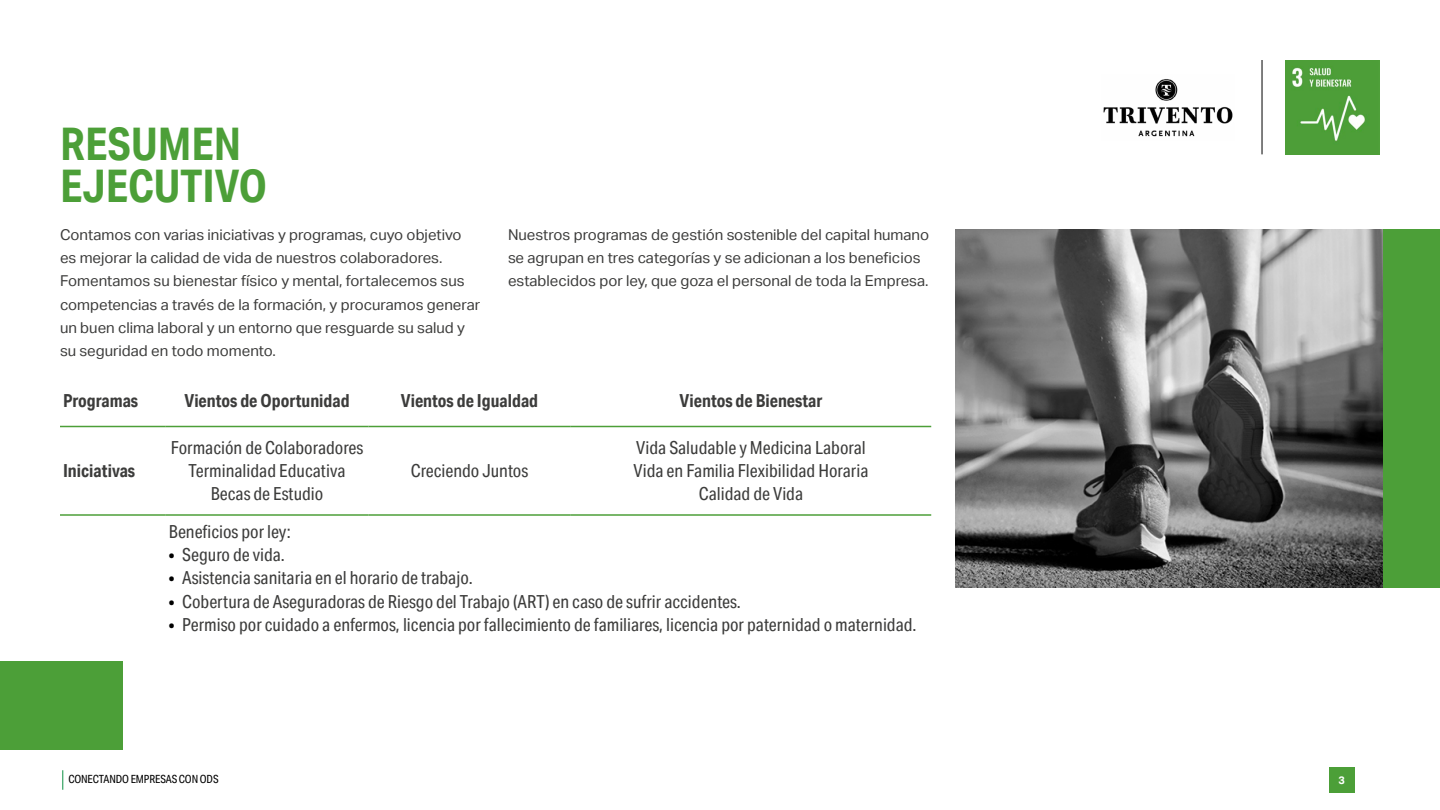
<style>
.page{position:relative;width:1440px;height:810px;background:#fff}
.page>*{position:absolute;margin:0;border:0;box-sizing:border-box;transform-origin:0 0}
.t1{font:700 45px/42.8px "Aktiv Grotesk Cd";color:#4c9f38}
.t2{font:18px "Aktiv Grotesk Cd";color:#3c3c3b}
.t3{font:700 18px "Aktiv Grotesk Cd";color:#3c3c3b}
.t4{font:15px/23.2px "Aktiv Grotesk";color:#3c3c3b}
.t5{font:11.25px "Aktiv Grotesk Cd";letter-spacing:-.01em;color:#000}
.t6{font:700 10.88px "Aktiv Grotesk";color:#fff}
.s1{color:#000}
</style>
<div class="page">
<svg style="left:62px;top:770px;width:1px;height:20px"></svg>
<div style="left:1329px;top:767px;width:25px;height:26px;background:#4c9f38"></div>
<img style="left:1285px;top:60px;width:95px;height:95px">
<hr style="left:1262px;top:60px;width:1px;height:94px;background:#000">
<img style="left:1103px;top:79px;width:130px;height:58px">
<div style="left:1380px;top:229px;width:60px;height:359px;background:#4c9f38"></div>
<div style="left:0;top:661px;width:123px;height:89px;background:#4c9f38"></div>
<hr style="left:60px;top:426px;width:106px;height:1px;background:#4c9f38">
<hr style="left:166px;top:426px;width:202px;height:1px;background:#4c9f38">
<hr style="left:368px;top:426px;width:203px;height:1px;background:#4c9f38">
<hr style="left:571px;top:426px;width:360px;height:1px;background:#4c9f38">
<hr style="left:60px;top:514px;width:106px;height:2px;background:#4c9f38">
<hr style="left:166px;top:514px;width:202px;height:2px;background:#4c9f38">
<hr style="left:368px;top:514px;width:203px;height:2px;background:#4c9f38">
<hr style="left:571px;top:514px;width:360px;height:2px;background:#4c9f38">
<img style="left:956px;top:229px;width:426px;height:359px">
<p class="t1" style="left:60px;top:122px;width:209px">RESUMEN<br>EJECUTIVO</p>
<p class="t4" style="left:60px;top:223px;width:422px">Contamos con varias iniciativas y programas, cuyo objetivo es mejorar la calidad de vida de nuestros colaboradores.<br>Fomentamos su bienestar físico y mental, fortalecemos sus competencias a través de la formación, y procuramos generar un buen clima laboral y un entorno que resguarde su salud y su seguridad en todo momento.</p>
<p class="t4" style="left:508px;top:223px;width:423px">Nuestros programas de gestión sostenible del capital humano se agrupan en tres categorías y se adicionan a los beneficios establecidos por ley, que goza el personal de toda la Empresa.</p>
<p class="t3" style="left:63px;top:390px;width:77px">Programas</p>
<p class="t3" style="left:184px;top:390px;width:167px">Vientos de Oportunidad</p>
<p class="t3" style="left:401px;top:390px;width:139px">Vientos de Igualdad</p>
<p class="t3" style="left:680px;top:390px;width:144px">Vientos de Bienestar</p>
<p class="t3" style="left:63px;top:460px;width:74px">Iniciativas</p>
<p class="t2" style="left:171px;top:437px;width:194px">Formación de Colaboradores</p>
<p class="t2" style="left:189px;top:460px;width:158px">Terminalidad Educativa</p>
<p class="t2" style="left:211px;top:483px;width:114px">Becas de Estudio</p>
<p class="t2" style="left:411px;top:460px;width:119px">Creciendo Juntos</p>
<p class="t2" style="left:636px;top:437px;width:231px">Vida Saludable y Medicina Laboral</p>
<p class="t2" style="left:634px;top:460px;width:236px">Vida en Familia Flexibilidad Horaria</p>
<p class="t2" style="left:699px;top:483px;width:106px">Calidad de Vida</p>
<p class="t2" style="left:169px;top:521px;width:124px">Beneficios por ley:</p>
<p class="t2" style="left:169px;top:544px;width:118px"><span class="s1">•</span> Seguro de vida.</p>
<p class="t2" style="left:169px;top:567px;width:306px"><span class="s1">•</span> Asistencia sanitaria en el horario de trabajo.</p>
<p class="t2" style="left:169px;top:591px;width:574px"><span class="s1">•</span> Cobertura de Aseguradoras de Riesgo del Trabajo (ART) en caso de sufrir accidentes.</p>
<p class="t2" style="left:169px;top:614px;width:749px"><span class="s1">•</span> Permiso por cuidado a enfermos, licencia por fallecimiento de familiares, licencia por paternidad o maternidad.</p>
<p class="t5" style="left:68px;top:773px;width:152px">CONECTANDO EMPRESAS CON ODS</p>
<p class="t6" style="left:1338px;top:774px;width:8px">3</p>
</div>
